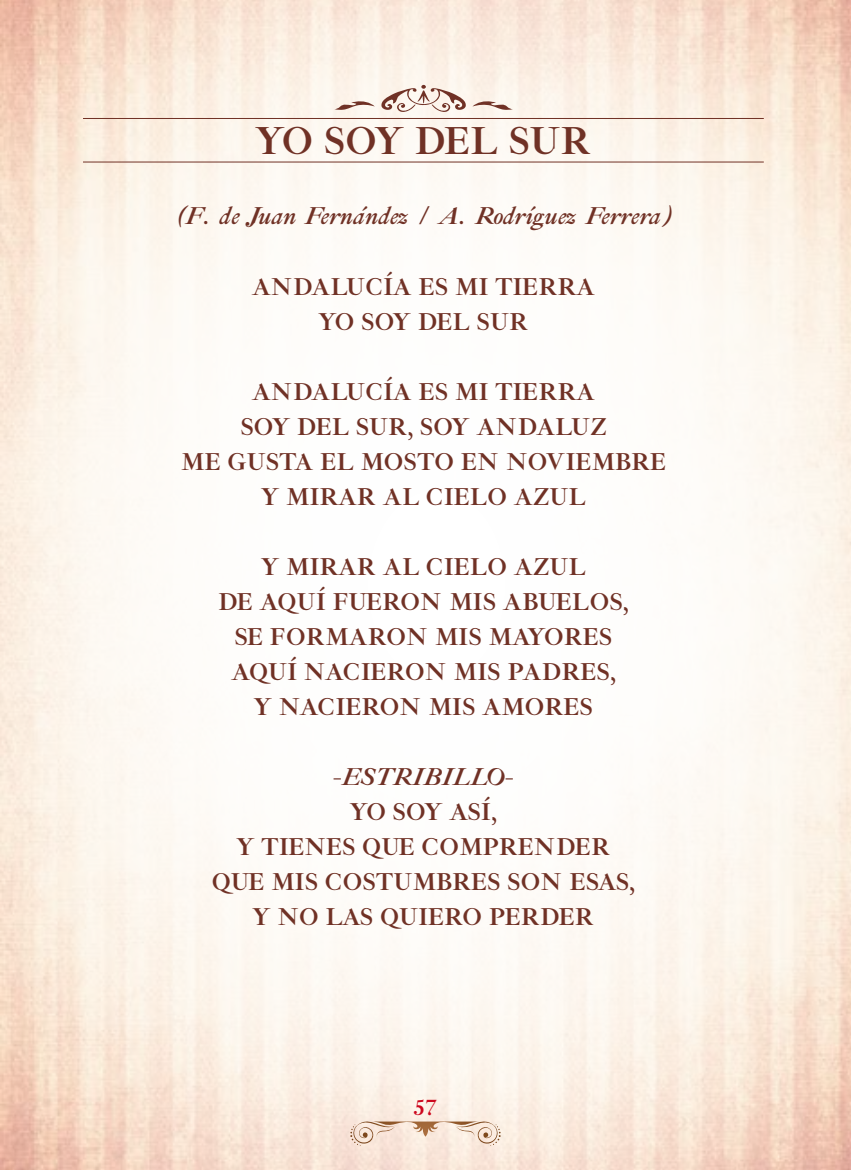
<style>
.page{position:relative;width:851px;height:1170px;background:#fff}
.page>*{position:absolute;margin:0;border:0;box-sizing:border-box;transform-origin:0 0}
.t1{font:700 40px "Ibarra Real";color:#703125}
.t2{font:700 25px/35px "Ibarra Real";color:#703125;text-align:center}
.t3{font:italic 700 25px "Ibarra Real";color:#703125}
.t4{font:700 22.5px "Ibarra Real";color:#cd071e}
</style>
<div class="page">
<img style="left:0;top:0;width:850px;height:1169px">
<svg style="left:350px;top:1116px;width:150px;height:29px;background:#ebd6c6"></svg>
<hr style="left:83px;top:118px;width:680px;height:1px;background:#703125">
<hr style="left:83px;top:161px;width:680px;height:1px;background:#703125">
<svg style="left:334px;top:85px;width:179px;height:27px"></svg>
<img style="left:0;top:510px;width:1px;height:659px">
<h1 class="t1" style="left:255px;top:116px;width:337px">YO SOY DEL SUR</h1>
<p class="t3" style="left:172px;top:200px;width:504px">(F. de Juan Fernández / A. Rodríguez Ferrera)</p>
<p class="t2" style="left:252px;top:268px;width:345px">ANDALUCÍA ES MI TIERRA<br>YO SOY DEL SUR</p>
<p class="t2" style="left:181px;top:373px;width:487px">ANDALUCÍA ES MI TIERRA<br>SOY DEL SUR, SOY ANDALUZ<br>ME GUSTA EL MOSTO EN NOVIEMBRE<br>Y MIRAR AL CIELO AZUL</p>
<p class="t2" style="left:218px;top:548px;width:412px">Y MIRAR AL CIELO AZUL<br>DE AQUÍ FUERON MIS ABUELOS,<br>SE FORMARON MIS MAYORES<br>AQUÍ NACIERON MIS PADRES,<br>Y NACIERON MIS AMORES</p>
<p class="t3" style="left:333px;top:760px;width:182px">-ESTRIBILLO-</p>
<p class="t2" style="left:212px;top:793px;width:425px">YO SOY ASÍ,<br>Y TIENES QUE COMPRENDER<br>QUE MIS COSTUMBRES SON ESAS,<br>Y NO LAS QUIERO PERDER</p>
<p class="t4" style="left:413px;top:1092px;width:27px">57</p>
</div>
